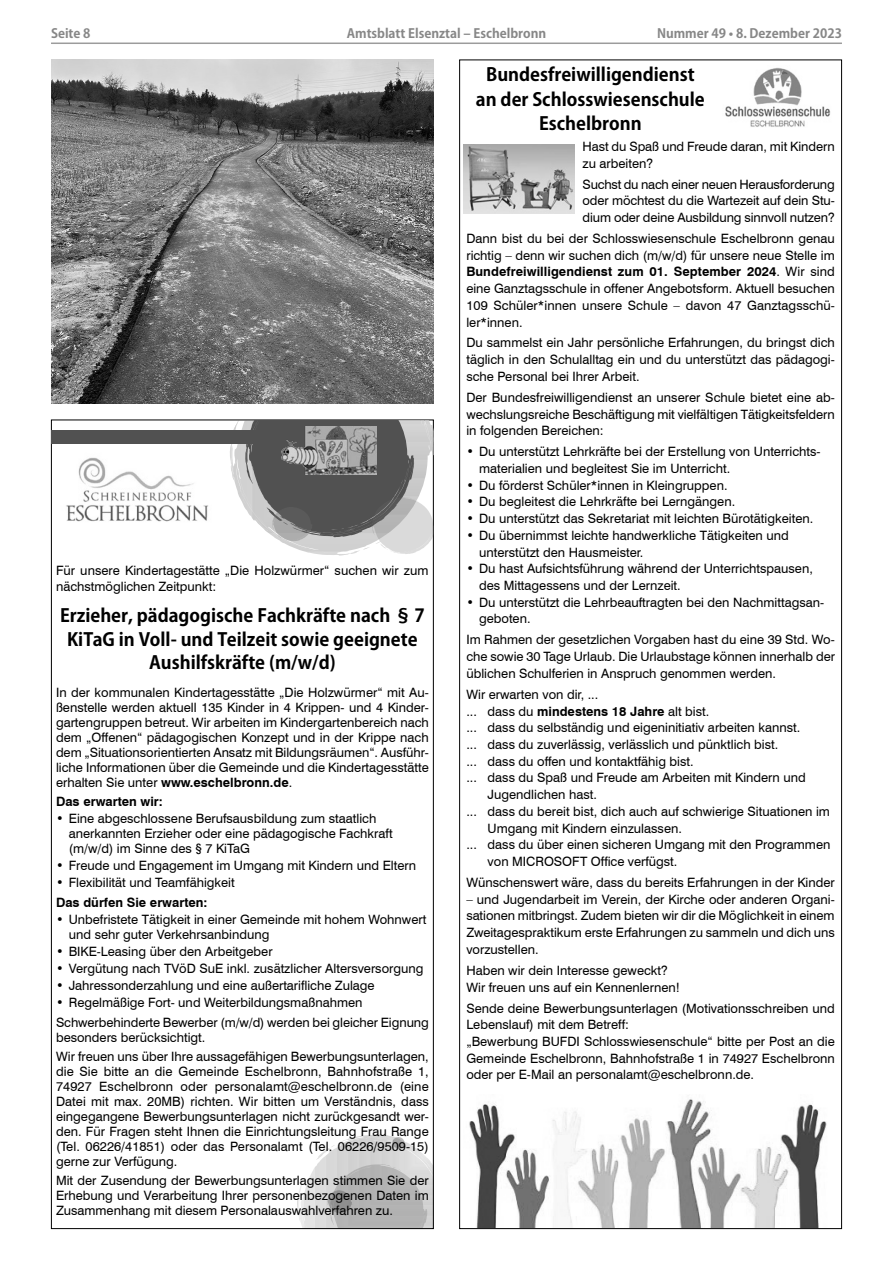
<style>
.page{position:relative;width:893px;height:1263px;background:#fff}
.page>*{position:absolute;margin:0;border:0;box-sizing:border-box;transform-origin:0 0}
.Überschrift2_Kozuka{font:700 18px/23.2px "Koz Go Pro";color:#000;text-align:center}
.Fließtext_8_5{font:12.9px/16.6px "Swiss 721 BT";color:#000}
.Fließtext_8_5_Kopie{font:12.9px/15px "Swiss 721 BT";color:#000}
.Fließtext_8_5_Kopie-2{font:700 12.9px "Swiss 721 BT";color:#000}
.t1{font:700 12.75px "Koz Go Pro";color:#878787}
.s1{font-weight:700}
</style>
<div class="page">
<hr style="left:51px;top:43px;width:791px;height:1px;background:#9c9c9c">
<img style="left:51px;top:60px;width:383px;height:344px">
<svg style="left:297px;top:1134px;width:135px;height:93px"></svg>
<svg style="left:230px;top:420px;width:204px;height:135px"></svg>
<img style="left:372px;top:500px;width:62px;height:52px">
<div style="left:51px;top:430px;width:276px;height:14px;background:#515151"></div>
<img style="left:282px;top:426px;width:95px;height:48px">
<img style="left:66px;top:457px;width:142px;height:65px">
<img style="left:725px;top:67px;width:106px;height:60px">
<img style="left:463px;top:145px;width:111px;height:69px">
<img style="left:469px;top:1099px;width:358px;height:129px">
<p class="t1" style="left:51px;top:25px;width:41px">Seite 8</p>
<p class="t1" style="left:347px;top:25px;width:201px">Amtsblatt Elsenztal – Eschelbronn</p>
<p class="t1" style="left:657px;top:25px;width:186px">Nummer 49 • 8. Dezember 2023</p>
<p class="Fließtext_8_5_Kopie" style="left:56px;top:562px;width:374px;line-height:15.6px">Für unsere Kindertagestätte „Die Holzwürmer“ suchen wir zum nächstmöglichen Zeitpunkt:</p>
<p class="Überschrift2_Kozuka" style="left:60px;top:605px;width:366px">Erzieher, pädagogische Fachkräfte nach §7<br>KiTaG in Voll- und Teilzeit sowie geeignete<br>Aushilfskräfte (m/w/d)</p>
<p class="Fließtext_8_5_Kopie" style="left:56px;top:684px;width:374px;text-align:justify">In der kommunalen Kindertagesstätte „Die Holzwürmer“ mit Au&shy;ßenstelle werden aktuell 135 Kinder in 4 Krippen- und 4 Kinder&shy;gartengruppen betreut. Wir arbeiten im Kindergartenbereich nach dem „Offenen“ pädagogischen Konzept und in der Krippe nach dem „Situationsorientierten Ansatz mit Bildungsräumen“. Ausführ&shy;liche Informationen über die Gemeinde und die Kindertagesstätte erhalten Sie unter <span class="s1">www.eschelbronn.de</span>.</p>
<p class="Fließtext_8_5_Kopie-2" style="left:56px;top:792px;width:108px">Das erwarten wir:</p>
<p class="Fließtext_8_5_Kopie" style="left:69px;top:810px;width:325px;text-indent:-13px">• Eine abgeschlossene Berufsausbildung zum staatlich anerkannten Erzieher oder eine pädagogische Fachkraft (m/w/d) im Sinne des § 7 KiTaG</p>
<p class="Fließtext_8_5_Kopie" style="left:56px;top:858px;width:362px">• Freude und Engagement im Umgang mit Kindern und Eltern</p>
<p class="Fließtext_8_5_Kopie" style="left:56px;top:875px;width:180px">• Flexibilität und Teamfähigkeit</p>
<p class="Fließtext_8_5_Kopie-2" style="left:56px;top:893px;width:153px">Das dürfen Sie erwarten:</p>
<p class="Fließtext_8_5_Kopie" style="left:69px;top:911px;width:359px;text-indent:-13px">• Unbefristete Tätigkeit in einer Gemeinde mit hohem Wohnwert und sehr guter Verkehrsanbindung</p>
<p class="Fließtext_8_5_Kopie" style="left:56px;top:943px;width:218px">• BIKE-Leasing über den Arbeitgeber</p>
<p class="Fließtext_8_5_Kopie" style="left:56px;top:960px;width:369px">• Vergütung nach TVöD SuE inkl. zusätzlicher Altersversorgung</p>
<p class="Fließtext_8_5_Kopie" style="left:56px;top:978px;width:320px">• Jahressonderzahlung und eine außertarifliche Zulage</p>
<p class="Fließtext_8_5_Kopie" style="left:56px;top:995px;width:308px">• Regelmäßige Fort- und Weiterbildungsmaßnahmen</p>
<p class="Fließtext_8_5_Kopie" style="left:56px;top:1014px;width:374px">Schwerbehinderte Bewerber (m/w/d) werden bei gleicher Eignung besonders berücksichtigt.</p>
<p class="Fließtext_8_5_Kopie" style="left:56px;top:1048px;width:374px;text-align:justify">Wir freuen uns über Ihre aussagefähigen Bewerbungsunterlagen, die Sie bitte an die Gemeinde Eschelbronn, Bahnhofstraße 1, 74927 Eschelbronn oder personalamt@eschelbronn.de (eine Datei mit max. 20MB) richten. Wir bitten um Verständnis, dass eingegangene Bewerbungsunterlagen nicht zurückgesandt wer&shy;den. Für Fragen steht Ihnen die Einrichtungsleitung Frau Range (Tel. 06226/41851) oder das Personalamt (Tel. 06226/9509-15) gerne zur Verfügung.</p>
<p class="Fließtext_8_5_Kopie" style="left:56px;top:1173px;width:374px;text-align:justify">Mit der Zusendung der Bewerbungsunterlagen stimmen Sie der Erhebung und Verarbeitung Ihrer personenbezogenen Daten im Zusammenhang mit diesem Personalauswahlverfahren zu.</p>
<p class="Überschrift2_Kozuka" style="left:476px;top:64px;width:230px;line-height:24.3px">Bundesfreiwilligendienst an der Schlosswiesenschule<br>Eschelbronn</p>
<p class="Fließtext_8_5" style="left:583px;top:137px;width:254px">Hast du Spaß und Freude daran, mit Kindern zu arbeiten?</p>
<p class="Fließtext_8_5" style="left:583px;top:175px;width:254px;text-align:justify">Suchst du nach einer neuen Herausforderung oder möchtest du die Wartezeit auf dein Stu&shy;dium oder deine Ausbildung sinnvoll nutzen?</p>
<p class="Fließtext_8_5" style="left:466px;top:229px;width:370px;text-align:justify">Dann bist du bei der Schlosswiesenschule Eschelbronn genau richtig – denn wir suchen dich (m/w/d) für unsere neue Stelle im <span class="s1">Bundefreiwilligendienst zum 01. September 2024</span>. Wir sind eine Ganztagsschule in offener Angebotsform. Aktuell besuchen 109 Schüler*innen unsere Schule – davon 47 Ganztagsschü&shy;ler*innen.</p>
<p class="Fließtext_8_5" style="left:466px;top:334px;width:370px;text-align:justify">Du sammelst ein Jahr persönliche Erfahrungen, du bringst dich täglich in den Schulalltag ein und du unterstützt das pädagogi&shy;sche Personal bei Ihrer Arbeit.</p>
<p class="Fließtext_8_5" style="left:466px;top:388px;width:370px;text-align:justify">Der Bundesfreiwilligendienst an unserer Schule bietet eine ab&shy;wechslungsreiche Beschäftigung mit vielfältigen Tätigkeitsfeldern in folgenden Bereichen:</p>
<p class="Fließtext_8_5" style="left:479px;top:443px;width:343px;text-indent:-13px">• Du unterstützt Lehrkräfte bei der Erstellung von Unterrichts&shy;materialien und begleitest Sie im Unterricht.</p>
<p class="Fließtext_8_5" style="left:466px;top:476px;width:263px">• Du förderst Schüler*innen in Kleingruppen.</p>
<p class="Fließtext_8_5" style="left:466px;top:493px;width:270px">• Du begleitest die Lehrkräfte bei Lerngängen.</p>
<p class="Fließtext_8_5" style="left:466px;top:510px;width:348px">• Du unterstützt das Sekretariat mit leichten Bürotätigkeiten.</p>
<p class="Fließtext_8_5" style="left:479px;top:526px;width:311px;text-indent:-13px">• Du übernimmst leichte handwerkliche Tätigkeiten und unterstützt den Hausmeister.</p>
<p class="Fließtext_8_5" style="left:479px;top:560px;width:335px;text-indent:-13px">• Du hast Aufsichtsführung während der Unterrichtspausen, des Mittagessens und der Lernzeit.</p>
<p class="Fließtext_8_5" style="left:479px;top:593px;width:347px;text-indent:-13px">• Du unterstützt die Lehrbeauftragten bei den Nachmittagsan&shy;geboten.</p>
<p class="Fließtext_8_5" style="left:466px;top:631px;width:370px;text-align:justify">Im Rahmen der gesetzlichen Vorgaben hast du eine 39 Std. Wo&shy;che sowie 30 Tage Urlaub. Die Urlaubstage können innerhalb der üblichen Schulferien in Anspruch genommen werden.</p>
<p class="Fließtext_8_5" style="left:466px;top:685px;width:133px">Wir erwarten von dir, ...</p>
<p class="Fließtext_8_5" style="left:466px;top:702px;width:244px">... dass du <span class="s1">mindestens 18 Jahre</span> alt bist.</p>
<p class="Fließtext_8_5" style="left:466px;top:719px;width:335px">... dass du selbständig und eigeninitiativ arbeiten kannst.</p>
<p class="Fließtext_8_5" style="left:466px;top:735px;width:313px">... dass du zuverlässig, verlässlich und pünktlich bist.</p>
<p class="Fließtext_8_5" style="left:466px;top:752px;width:229px">... dass du offen und kontaktfähig bist.</p>
<p class="Fließtext_8_5" style="left:488px;top:769px;width:320px;text-indent:-21px">... dass du Spaß und Freude am Arbeiten mit Kindern und<br>Jugendlichen hast.</p>
<p class="Fließtext_8_5" style="left:488px;top:802px;width:344px;text-indent:-21px">... dass du bereit bist, dich auch auf schwierige Situationen im<br>Umgang mit Kindern einzulassen.</p>
<p class="Fließtext_8_5" style="left:488px;top:836px;width:344px;text-indent:-21px">... dass du über einen sicheren Umgang mit den Programmen von MICROSOFT Office verfügst.</p>
<p class="Fließtext_8_5" style="left:466px;top:873px;width:370px">Wünschenswert wäre, dass du bereits Erfahrungen in der Kinder</p>
<p class="Fließtext_8_5" style="left:466px;top:890px;width:370px;text-align:justify">– und Jugendarbeit im Verein, der Kirche oder anderen Organi&shy;sationen mitbringst. Zudem bieten wir dir die Möglichkeit in einem Zweitagespraktikum erste Erfahrungen zu sammeln und dich uns vorzustellen.</p>
<p class="Fließtext_8_5" style="left:466px;top:961px;width:203px">Haben wir dein Interesse geweckt?</p>
<p class="Fließtext_8_5" style="left:466px;top:978px;width:215px">Wir freuen uns auf ein Kennenlernen!</p>
<p class="Fließtext_8_5" style="left:466px;top:999px;width:370px">Sende deine Bewerbungsunterlagen (Motivationsschreiben und<br>Lebenslauf) mit dem Betreff:</p>
<p class="Fließtext_8_5" style="left:466px;top:1032px;width:370px;text-align:justify">„Bewerbung BUFDI Schlosswiesenschule“ bitte per Post an die Gemeinde Eschelbronn, Bahnhofstraße 1 in 74927 Eschelbronn oder per E-Mail an personalamt@eschelbronn.de.</p>
</div>
